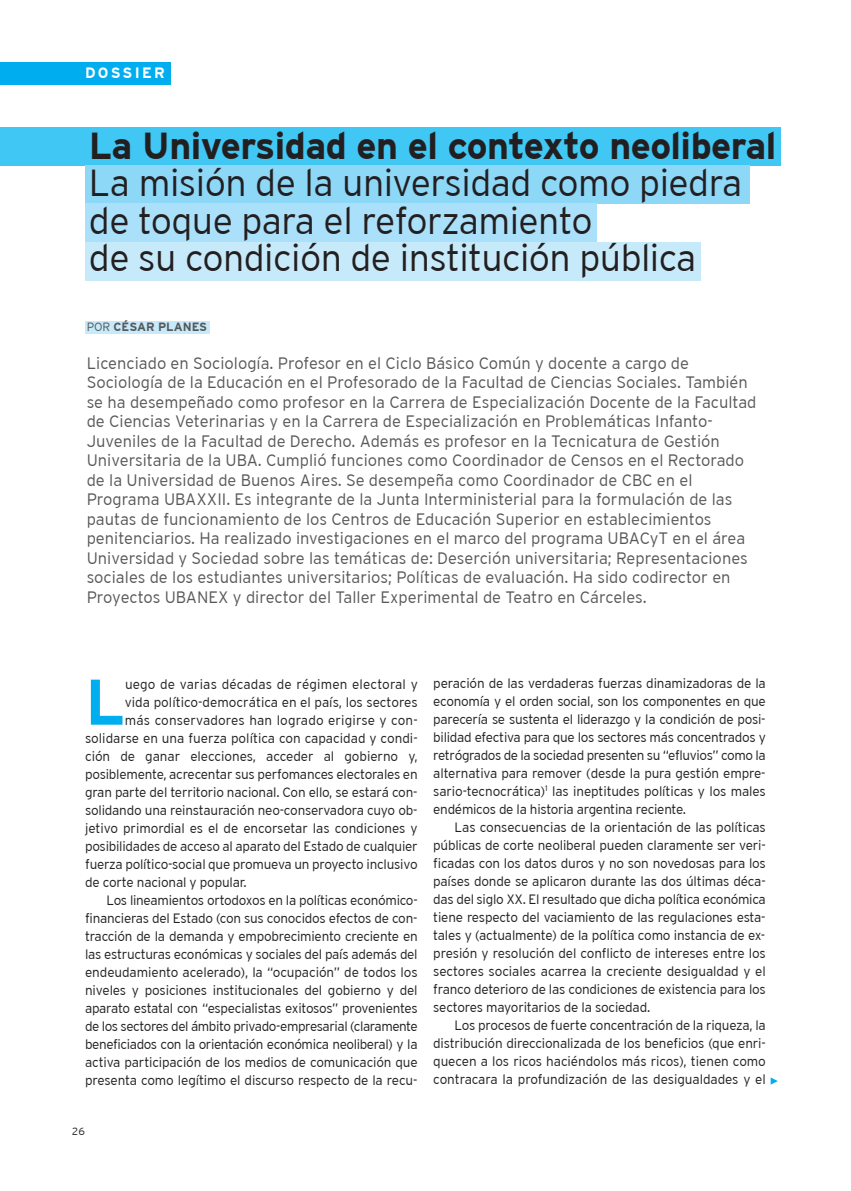
<style>
.page{position:relative;width:851px;height:1191px;background:#fff}
.page>*{position:absolute;margin:0;border:0;box-sizing:border-box;transform-origin:0 0}
.t1{font:700 64.35px "Interstate";color:#00aeef}
.t2{font:300 37.5px/37.5px "Interstate";letter-spacing:-.015em;color:#231f20}
.t3{font:700 37.5px "Interstate";letter-spacing:-.015em;color:#231f20}
.t4{font:300 16.5px/19.5px "Interstate";color:#57585a}
.t5{font:700 15px "Interstate";letter-spacing:.15em;color:#fff}
.t6{font:300 13.5px/18px "Interstate";letter-spacing:-.015em;color:#231f20;text-align:justify}
.t7{font:300 13.5px "Interstate";letter-spacing:.01em;color:#231f20}
.t8{font:700 12px "Interstate";color:#57585a}
.t9{font:300 10.5px "Interstate";color:#231f20}
.s1{font-weight:300}
</style>
<div class="page">
<div style="left:0;top:127px;width:780px;height:39px;background:#40c7f4"></div>
<div style="left:85px;top:165px;width:664px;height:39px;background:#8dd7f7"></div>
<div style="left:85px;top:203px;width:511px;height:39px;background:#aae0f9"></div>
<div style="left:85px;top:242px;width:615px;height:38px;background:#c6eafa"></div>
<div style="left:85px;top:321px;width:125px;height:13px;background:#c6eafa"></div>
<div style="left:0;top:63px;width:171px;height:22px;background:#00aeef"></div>
<svg style="left:770px;top:1077px;width:7px;height:7px"></svg>
<p class="t5" style="left:85px;top:66px;width:81px">DOSSIER</p>
<h2 class="t3" style="left:89px;top:129px;width:688px">La Universidad en el contexto neoliberal</h2>
<h2 class="t2" style="left:89px;top:166px;width:654px">La misión de la universidad como piedra de toque para el reforzamiento<br>de su condición de institución pública</h2>
<p class="t8" style="left:87px;top:321px;width:122px"><span class="s1">POR</span> CÉSAR PLANES</p>
<p class="t4" style="left:87px;top:354px;width:671px">Licenciado en Sociología. Profesor en el Ciclo Básico Común y docente a cargo de Sociología de la Educación en el Profesorado de la Facultad de Ciencias Sociales. También se ha desempeñado como profesor en la Carrera de Especialización Docente de la Facultad de Ciencias Veterinarias y en la Carrera de Especialización en Problemáticas Infanto-Juveniles de la Facultad de Derecho. Además es profesor en la Tecnicatura de Gestión Universitaria de la UBA. Cumplió funciones como Coordinador de Censos en el Rectorado de la Universidad de Buenos Aires. Se desempeña como Coordinador de CBC en el Programa UBAXXII. Es integrante de la Junta Interministerial para la formulación de las pautas de funcionamiento de los Centros de Educación Superior en establecimientos penitenciarios. Ha realizado investigaciones en el marco del programa UBACyT en el área Universidad y Sociedad sobre las temáticas de: Deserción universitaria; Representaciones sociales de los estudiantes universitarios; Políticas de evaluación. Ha sido codirector en Proyectos UBANEX y director del Taller Experimental de Teatro en Cárceles.</p>
<h1 class="t1" style="left:85px;top:673px;width:41px">L</h1>
<p class="t7" style="left:125px;top:678px;width:294px">uego de varias décadas de régimen electoral y</p>
<p class="t6" style="left:125px;top:693px;width:294px">vida político-democrática en el país, los sectores</p>
<p class="t7" style="left:125px;top:714px;width:294px">más conservadores han logrado erigirse y con-</p>
<p class="t6" style="left:85px;top:729px;width:334px">solidarse en una fuerza política con capacidad y condi-</p>
<p class="t6" style="left:85px;top:747px;width:334px">ción de ganar elecciones, acceder al gobierno y,</p>
<p class="t6" style="left:85px;top:765px;width:334px">posiblemente, acrecentar sus perfomances electorales en</p>
<p class="t6" style="left:85px;top:783px;width:334px">gran parte del territorio nacional. Con ello, se estará con-</p>
<p class="t6" style="left:85px;top:801px;width:334px">solidando una reinstauración neo-conservadora cuyo ob-</p>
<p class="t6" style="left:85px;top:819px;width:334px">jetivo primordial es el de encorsetar las condiciones y</p>
<p class="t6" style="left:85px;top:837px;width:334px">posibilidades de acceso al aparato del Estado de cualquier</p>
<p class="t6" style="left:85px;top:855px;width:334px">fuerza político-social que promueva un proyecto inclusivo</p>
<p class="t6" style="left:85px;top:873px;width:163px">de corte nacional y popular.</p>
<p class="t6" style="left:106px;top:891px;width:313px">Los lineamientos ortodoxos en la políticas económico-</p>
<p class="t6" style="left:85px;top:909px;width:334px">financieras del Estado (con sus conocidos efectos de con-</p>
<p class="t6" style="left:85px;top:927px;width:334px">tracción de la demanda y empobrecimiento creciente en</p>
<p class="t6" style="left:85px;top:945px;width:334px">las estructuras económicas y sociales del país además del</p>
<p class="t6" style="left:85px;top:963px;width:334px">endeudamiento acelerado), la “ocupación” de todos los</p>
<p class="t6" style="left:85px;top:981px;width:334px">niveles y posiciones institucionales del gobierno y del</p>
<p class="t6" style="left:85px;top:999px;width:334px">aparato estatal con “especialistas exitosos” provenientes</p>
<p class="t6" style="left:85px;top:1017px;width:334px">de los sectores del ámbito privado-empresarial (claramente</p>
<p class="t6" style="left:85px;top:1035px;width:334px">beneficiados con la orientación económica neoliberal) y la</p>
<p class="t6" style="left:85px;top:1053px;width:334px">activa participación de los medios de comunicación que</p>
<p class="t6" style="left:85px;top:1071px;width:334px">presenta como legítimo el discurso respecto de la recu-</p>
<p class="t9" style="left:72px;top:1126px;width:15px">26</p>
<p class="t6" style="left:433px;top:675px;width:334px">peración de las verdaderas fuerzas dinamizadoras de la economía y el orden social, son los componentes en que parecería se sustenta el liderazgo y la condición de posi&shy;bilidad efectiva para que los sectores más concentrados y retrógrados de la sociedad presenten su “efluvios” como la alternativa para remover (desde la pura gestión empre&shy;sario-tecnocrática)<sup>1</sup> las ineptitudes políticas y los males endémicos de la historia argentina reciente.</p>
<p class="t6" style="left:433px;top:819px;width:334px;text-indent:21px">Las consecuencias de la orientación de las políticas públicas de corte neoliberal pueden claramente ser veri&shy;ficadas con los datos duros y no son novedosas para los países donde se aplicaron durante las dos últimas déca&shy;das del siglo XX. El resultado que dicha política económica tiene respecto del vaciamiento de las regulaciones esta&shy;tales y (actualmente) de la política como instancia de ex&shy;presión y resolución del conflicto de intereses entre los sectores sociales acarrea la creciente desigualdad y el franco deterioro de las condiciones de existencia para los sectores mayoritarios de la sociedad.</p>
<p class="t6" style="left:433px;top:1017px;width:334px;text-indent:21px">Los procesos de fuerte concentración de la riqueza, la distribución direccionalizada de los beneficios (que enri&shy;quecen a los ricos haciéndolos más ricos), tienen como contracara la profundización de las desigualdades y el</p>
</div>
